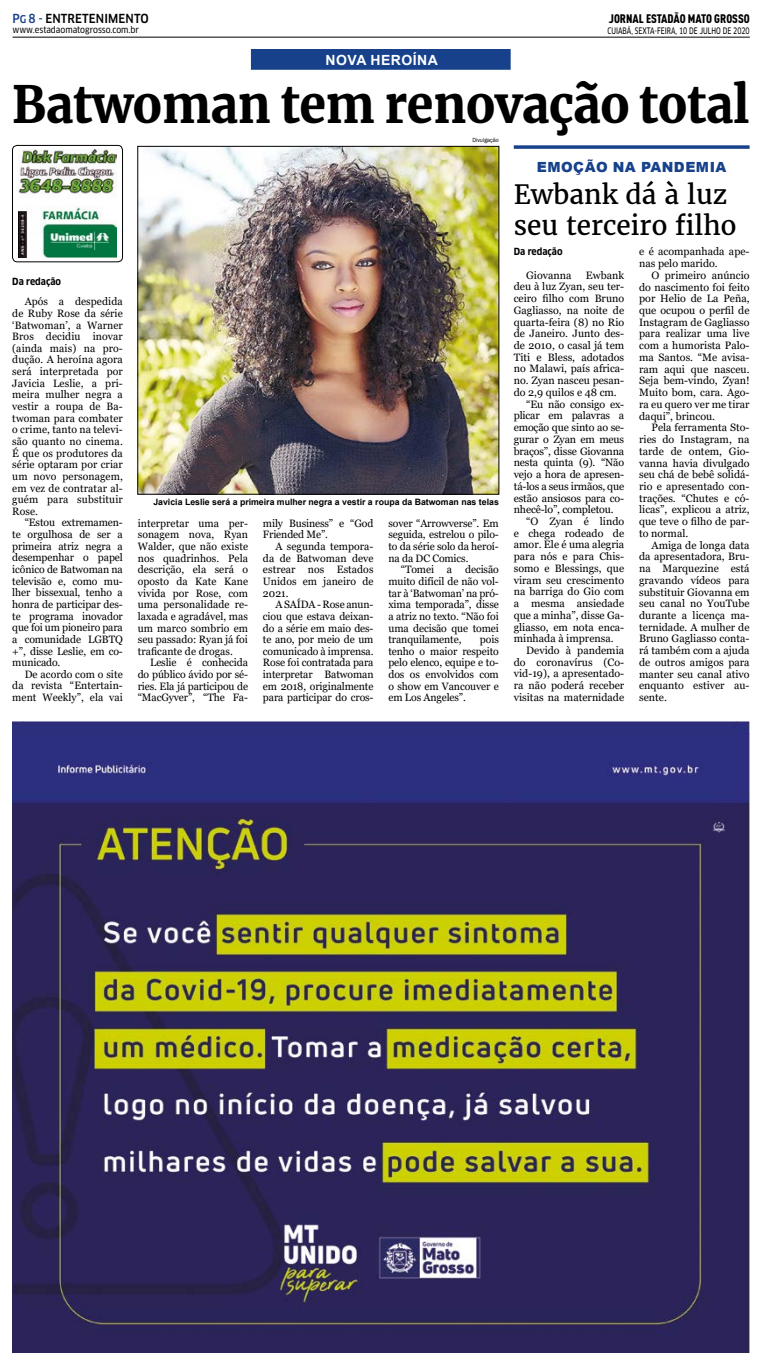
<style>
.page{position:relative;width:762px;height:1365px;background:#fff}
.page>*{position:absolute;margin:0;border:0;box-sizing:border-box;transform-origin:0 0}
.t1{font:700 50.75px "Merriweather";letter-spacing:-.01em;color:#000;scale:.95 1}
.t2{font:26.25px/31.5px "Merriweather";color:#000}
.t3{font:900 14px "Arial";letter-spacing:.035em;color:#17428b}
.t4{font:700 14px "Arial";letter-spacing:.035em;color:#fff}
.t5{font:12.25px "DIN Cond Black Alternate";color:#000}
.t6{font:500 condensed 12.25px "Clan OT";letter-spacing:.01em;color:#000}
.t7{font:10.67px/11.6px "Georgia";color:#000;text-align:justify}
.t8{font:700 condensed 9.62px "Clan OT";color:#000}
.t9{font:700 8.75px "Arial";color:#000}
.t10{font:8.75px "Clan OT Narrow News";color:#000;scale:.8 1}
.t11{font:8.75px "Clan OT Narrow News";color:#000}
.t12{font:6.12px "Franklin Gothic";letter-spacing:-.01em;color:#000;scale:.95 1}
.s1{color:#17428b}
.s2{font-size:10.5px;color:#17428b}
</style>
<div class="page">
<hr style="left:12px;top:37px;width:737px;height:1px;background:#000">
<div style="left:251px;top:50px;width:259px;height:19px;background:#17428b"></div>
<div style="left:251px;top:49px;width:259px;height:21px;border:1px solid #17428b"></div>
<img style="left:18px;top:150px;width:98px;height:107px">
<div style="left:12px;top:145px;width:111px;height:117px;border:1px solid #000;border-radius:5px"></div>
<img style="left:12px;top:721px;width:737px;height:631px">
<svg style="left:513px;top:145px;width:236px;height:4px"></svg>
<img style="left:140px;top:148px;width:357px;height:344px">
<div style="left:138px;top:146px;width:361px;height:348px;border:1px solid #000"></div>
<p class="t6" style="left:12px;top:11px;width:138px"><span class="s1">P</span><span class="s2">G</span> <span class="s1">8 -</span> ENTRETENIMENTO</p>
<p class="t11" style="left:12px;top:25px;width:128px">www.estadaomatogrosso.com.br</p>
<p class="t5" style="left:608px;top:11px;width:142px">JORNAL ESTADÃO MATO GROSSO</p>
<p class="t10" style="left:607px;top:25px;width:179px">CUIABÁ, SEXTA-FEIRA, 10 DE JULHO DE 2020</p>
<h3 class="t4" style="left:325px;top:50px;width:114px">NOVA HEROÍNA</h3>
<h1 class="t1" style="left:12px;top:73px;width:777px">Batwoman tem renovação total</h1>
<p class="t12" style="left:472px;top:137px;width:29px">Divulgação</p>
<p class="t8" style="left:12px;top:276px;width:50px">Da redação</p>
<p class="t7" style="left:12px;top:296px;width:112px;text-indent:12px">Após a despedida de Ruby Rose da série ‘Batwoman’, a Warner Bros decidiu inovar (ainda mais) na pro&shy;dução. A heroína agora será interpretada por Javicia Leslie, a pri&shy;meira mulher negra a vestir a roupa de Ba&shy;twoman para combater o crime, tanto na televi&shy;são quanto no cinema.<br>É que os produtores da série optaram por criar um novo personagem, em vez de contratar al&shy;guém para substituir Rose.</p>
<p class="t7" style="left:12px;top:517px;width:112px;text-indent:12px">“Estou extremamen&shy;te orgulhosa de ser a primeira atriz negra a desempenhar o papel icônico de Batwoman na televisão e, como mu&shy;lher bissexual, tenho a honra de participar des&shy;te programa inovador que foi um pioneiro para a comunidade LGBTQ +”, disse Leslie, em co&shy;municado.</p>
<p class="t7" style="left:12px;top:668px;width:112px;text-indent:12px">De acordo com o site da revista “Entertain&shy;ment Weekly”, ela vai</p>
<p class="t9" style="left:153px;top:495px;width:347px">Javicia Leslie será a primeira mulher negra a vestir a roupa da Batwoman nas telas</p>
<p class="t7" style="left:138px;top:517px;width:112px">interpretar uma per&shy;sonagem nova, Ryan Walder, que não existe nos quadrinhos. Pela descrição, ela será o oposto da Kate Kane vivida por Rose, com uma personalidade re&shy;laxada e agradável, mas um marco sombrio em seu passado: Ryan já foi traficante de drogas.</p>
<p class="t7" style="left:138px;top:657px;width:112px;text-indent:12px">Leslie é conhecida do público ávido por sé&shy;ries. Ela já participou de “MacGyver”, “The Fa-</p>
<p class="t7" style="left:263px;top:517px;width:112px">mily Business” e “God<br>Friended Me”.</p>
<p class="t7" style="left:263px;top:540px;width:112px;text-indent:12px">A segunda tempora&shy;da de Batwoman deve estrear nos Estados Unidos em janeiro de 2021.</p>
<p class="t7" style="left:263px;top:599px;width:112px;text-indent:12px">A SAÍDA - Rose anun&shy;ciou que estava deixan&shy;do a série em maio des&shy;te ano, por meio de um comunicado à imprensa.<br>Rose foi contratada para interpretar Batwoman em 2018, originalmente para participar do cros-</p>
<p class="t7" style="left:388px;top:517px;width:112px">sover “Arrowverse”. Em seguida, estrelou o pilo&shy;to da série solo da heroí&shy;na da DC Comics.</p>
<p class="t7" style="left:388px;top:564px;width:112px;text-indent:12px">“Tomei a decisão muito difícil de não vol&shy;tar à ‘Batwoman’ na pró&shy;xima temporada”, disse a atriz no texto. “Não foi uma decisão que tomei tranquilamente,</p>
<p class="t7" style="left:388px;top:633px;width:112px;text-indent:91px">pois tenho o maior respeito pelo elenco, equipe e to&shy;dos os envolvidos com o show em Vancouver e em Los Angeles”.</p>
<h3 class="t3" style="left:536px;top:157px;width:191px">EMOÇÃO NA PANDEMIA</h3>
<h2 class="t2" style="left:513px;top:178px;width:224px">Ewbank dá à luz seu terceiro filho</h2>
<p class="t8" style="left:513px;top:246px;width:50px">Da redação</p>
<p class="t7" style="left:526px;top:269px;width:47px">Giovanna</p>
<p class="t7" style="left:586px;top:269px;width:40px">Ewbank</p>
<p class="t7" style="left:513px;top:281px;width:112px">deu à luz Zyan, seu ter-</p>
<p class="t7" style="left:513px;top:293px;width:112px">ceiro filho com Bruno</p>
<p class="t7" style="left:513px;top:304px;width:112px">Gagliasso, na noite de</p>
<p class="t7" style="left:513px;top:316px;width:112px">quarta-feira (8) no Rio</p>
<p class="t7" style="left:513px;top:328px;width:112px">de Janeiro. Junto des-</p>
<p class="t7" style="left:513px;top:340px;width:112px">de 2010, o casal já tem</p>
<p class="t7" style="left:513px;top:351px;width:112px">Titi e Bless, adotados</p>
<p class="t7" style="left:513px;top:363px;width:112px">no Malawi, país africa-</p>
<p class="t7" style="left:513px;top:375px;width:112px">no. Zyan nasceu pesan-</p>
<p class="t7" style="left:513px;top:386px;width:104px">do 2,9 quilos e 48 cm.</p>
<p class="t7" style="left:526px;top:398px;width:99px">“Eu não consigo ex-</p>
<p class="t7" style="left:513px;top:410px;width:112px">plicar em palavras a</p>
<p class="t7" style="left:513px;top:422px;width:112px">emoção que sinto ao se-</p>
<p class="t7" style="left:513px;top:433px;width:112px">gurar o Zyan em meus</p>
<p class="t7" style="left:513px;top:445px;width:112px">braços”, disse Giovanna</p>
<p class="t7" style="left:513px;top:457px;width:112px">nesta quinta (9). “Não</p>
<p class="t7" style="left:513px;top:468px;width:112px">vejo a hora de apresen-</p>
<p class="t7" style="left:513px;top:480px;width:112px">tá-los a seus irmãos, que</p>
<p class="t7" style="left:513px;top:492px;width:112px">estão ansiosos para co-</p>
<p class="t7" style="left:513px;top:504px;width:101px">nhecê-lo”, completou.</p>
<p class="t7" style="left:526px;top:515px;width:99px">“O Zyan é lindo</p>
<p class="t7" style="left:513px;top:527px;width:112px">e chega rodeado de</p>
<p class="t7" style="left:513px;top:539px;width:112px">amor. Ele é uma alegria</p>
<p class="t7" style="left:513px;top:551px;width:112px">para nós e para Chis-</p>
<p class="t7" style="left:513px;top:562px;width:112px">somo e Blessings, que</p>
<p class="t7" style="left:513px;top:574px;width:112px">viram seu crescimento</p>
<p class="t7" style="left:513px;top:586px;width:112px">na barriga do Gio com</p>
<p class="t7" style="left:513px;top:597px;width:112px">a mesma ansiedade</p>
<p class="t7" style="left:513px;top:609px;width:112px">que a minha”, disse Ga-</p>
<p class="t7" style="left:513px;top:621px;width:112px">gliasso, em nota enca-</p>
<p class="t7" style="left:513px;top:633px;width:101px">minhada à imprensa.</p>
<p class="t7" style="left:526px;top:644px;width:99px">Devido à pandemia</p>
<p class="t7" style="left:513px;top:656px;width:112px">do coronavírus (Co-</p>
<p class="t7" style="left:513px;top:668px;width:112px">vid-19), a apresentado-</p>
<p class="t7" style="left:513px;top:680px;width:112px">ra não poderá receber</p>
<p class="t7" style="left:513px;top:691px;width:112px">visitas na maternidade</p>
<p class="t7" style="left:639px;top:246px;width:112px">e é acompanhada ape&shy;nas pelo marido.</p>
<p class="t7" style="left:639px;top:269px;width:112px;text-indent:12px">O primeiro anúncio do nascimento foi feito por Helio de La Peña, que ocupou o perfil de Instagram de Gagliasso para realizar uma live com a humorista Palo&shy;ma Santos. “Me avisa&shy;ram aqui que nasceu.<br>Seja bem-vindo, Zyan!<br>Muito bom, cara. Ago&shy;ra eu quero ver me tirar daqui”, brincou.</p>
<p class="t7" style="left:639px;top:422px;width:112px;text-indent:12px">Pela ferramenta Sto&shy;ries do Instagram, na tarde de ontem, Gio&shy;vanna havia divulgado seu chá de bebê solidá&shy;rio e apresentado con&shy;trações. “Chutes e có&shy;licas”, explicou a atriz, que teve o filho de par&shy;to normal.</p>
<p class="t7" style="left:639px;top:539px;width:112px;text-indent:12px">Amiga de longa data da apresentadora, Bru&shy;na Marquezine está gravando vídeos para substituir Giovanna em seu canal no YouTube durante a licença ma&shy;ternidade. A mulher de Bruno Gagliasso conta&shy;rá também com a ajuda de outros amigos para manter seu canal ativo enquanto estiver au&shy;sente.</p>
</div>
